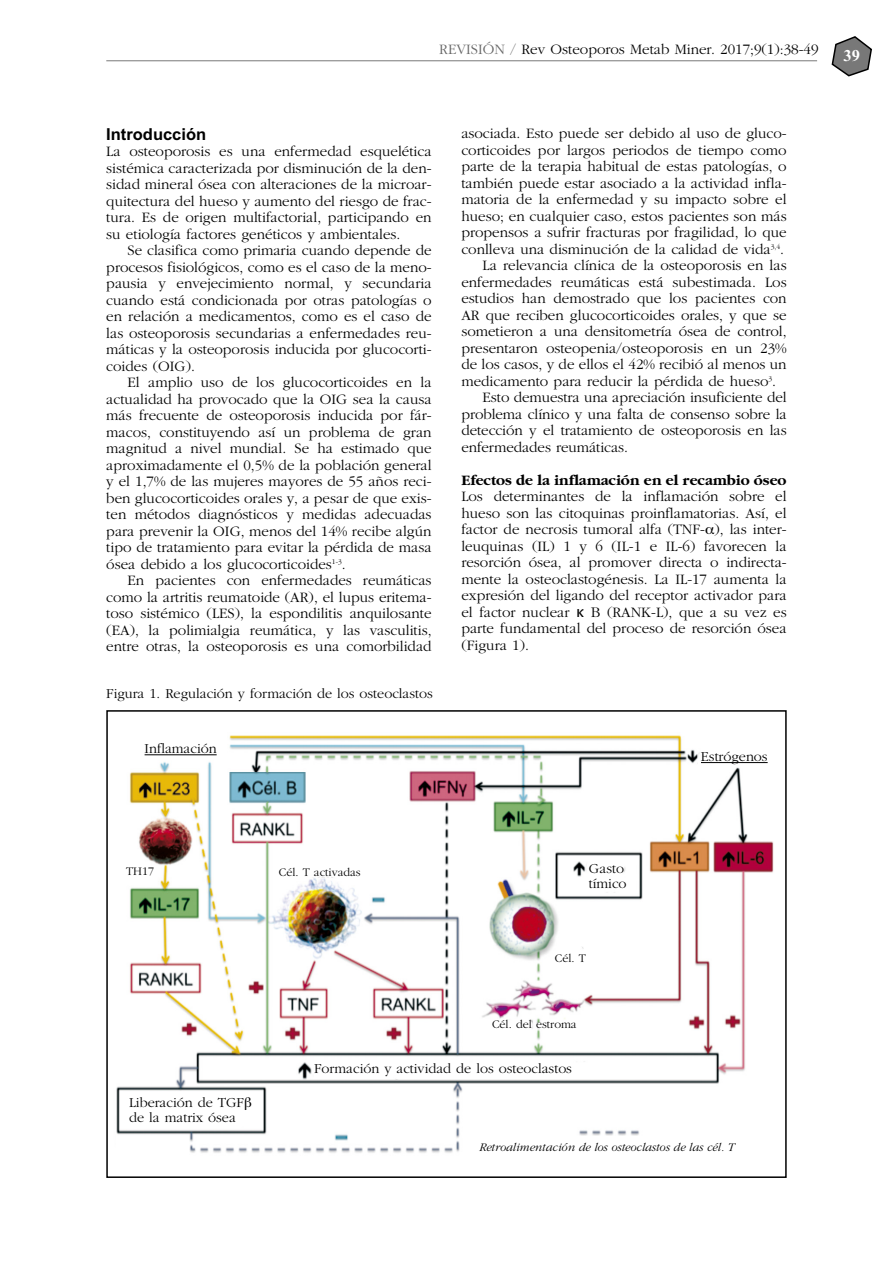
<style>
.page{position:relative;width:893px;height:1263px;background:#fff}
.page>*{position:absolute;margin:0;border:0;box-sizing:border-box;transform-origin:0 0}
.t1{font:700 16.5px "Arial";color:#000}
.t2{font:700 16.5px "Times New Roman";color:#fff}
.t3{font:300 15px/16.5px "Garamond";color:#000;text-align:justify}
.t4{font:700 15px "Garamond";color:#000}
.t5{font:300 14.25px/15px "Garamond";color:#000}
.t6{font:italic 300 12px "Garamond";color:#000}
.t7{font:300 12px "Garamond";color:#000}
.s1{color:#666}
.s2{font-family:"Lucida Grande";font-weight:400}
</style>
<div class="page">
<svg style="left:832px;top:36px;width:40px;height:40px"></svg>
<hr style="left:106px;top:60px;width:711px;height:1px;background:#787878">
<img style="left:116px;top:735px;width:658px;height:418px">
<div style="left:106px;top:710px;width:681px;height:468px;border:2px solid #000"></div>
<hr style="left:145px;top:754px;width:72px;height:1px;background:#000">
<hr style="left:701px;top:762px;width:67px;height:1px;background:#000">
<img style="left:229px;top:773px;width:77px;height:30px">
<svg style="left:245px;top:1097px;width:6px;height:13px"></svg>
<p class="t3" style="left:439px;top:42px;width:381px"><span class="s1">REVISIÓN /</span> Rev Osteoporos Metab Miner. 2017;9(1):38-49</p>
<p class="t2" style="left:844px;top:46px;width:18px">39</p>
<p class="t1" style="left:106px;top:128px;width:101px">Introducción</p>
<p class="t3" style="left:106px;top:144px;width:327px">La osteoporosis es una enfermedad esquelética sistémica caracterizada por disminución de la den&shy;sidad mineral ósea con alteraciones de la microar&shy;quitectura del hueso y aumento del riesgo de frac&shy;tura. Es de origen multifactorial, participando en su etiología factores genéticos y ambientales.</p>
<p class="t3" style="left:106px;top:243px;width:327px;text-indent:21px">Se clasifica como primaria cuando depende de procesos fisiológicos, como es el caso de la meno&shy;pausia y envejecimiento normal, y secundaria cuando está condicionada por otras patologías o en relación a medicamentos, como es el caso de las osteoporosis secundarias a enfermedades reu&shy;máticas y la osteoporosis inducida por glucocorti&shy;coides (OIG).</p>
<p class="t3" style="left:106px;top:375px;width:327px;text-indent:21px">El amplio uso de los glucocorticoides en la actualidad ha provocado que la OIG sea la causa más frecuente de osteoporosis inducida por fár&shy;macos, constituyendo así un problema de gran magnitud a nivel mundial. Se ha estimado que aproximadamente el 0,5% de la población general y el 1,7% de las mujeres mayores de 55 años reci&shy;ben glucocorticoides orales y, a pesar de que exis&shy;ten métodos diagnósticos y medidas adecuadas para prevenir la OIG, menos del 14% recibe algún tipo de tratamiento para evitar la pérdida de masa ósea debido a los glucocorticoides<sup>1-3</sup>.</p>
<p class="t3" style="left:106px;top:573px;width:327px;text-indent:21px">En pacientes con enfermedades reumáticas como la artritis reumatoide (AR), el lupus eritema&shy;toso sistémico (LES), la espondilitis anquilosante (EA), la polimialgia reumática, y las vasculitis, entre otras, la osteoporosis es una comorbilidad</p>
<p class="t3" style="left:461px;top:126px;width:327px">asociada. Esto puede ser debido al uso de gluco-</p>
<p class="t3" style="left:461px;top:143px;width:327px">corticoides por largos periodos de tiempo como</p>
<p class="t3" style="left:461px;top:159px;width:327px">parte de la terapia habitual de estas patologías, o</p>
<p class="t3" style="left:461px;top:176px;width:327px">también puede estar asociado a la actividad infla-</p>
<p class="t3" style="left:461px;top:192px;width:327px">matoria de la enfermedad y su impacto sobre el</p>
<p class="t3" style="left:461px;top:209px;width:327px">hueso; en cualquier caso, estos pacientes son más</p>
<p class="t3" style="left:461px;top:225px;width:327px">propensos a sufrir fracturas por fragilidad, lo que</p>
<p class="t3" style="left:461px;top:242px;width:324px">conlleva una disminución de la calidad de vida<sup>3,4</sup>.</p>
<p class="t3" style="left:483px;top:258px;width:306px">La relevancia clínica de la osteoporosis en las</p>
<p class="t3" style="left:461px;top:275px;width:327px">enfermedades reumáticas está subestimada. Los</p>
<p class="t3" style="left:461px;top:291px;width:327px">estudios han demostrado que los pacientes con</p>
<p class="t3" style="left:461px;top:308px;width:327px">AR que reciben glucocorticoides orales, y que se</p>
<p class="t3" style="left:461px;top:324px;width:327px">sometieron a una densitometría ósea de control,</p>
<p class="t3" style="left:461px;top:341px;width:327px">presentaron osteopenia/osteoporosis en un 23%</p>
<p class="t3" style="left:461px;top:357px;width:327px">de los casos, y de ellos el 42% recibió al menos un</p>
<p class="t3" style="left:461px;top:374px;width:316px">medicamento para reducir la pérdida de hueso<sup>3</sup>.</p>
<p class="t3" style="left:483px;top:390px;width:305px">Esto demuestra una apreciación insuficiente del</p>
<p class="t3" style="left:461px;top:407px;width:327px">problema clínico y una falta de consenso sobre la</p>
<p class="t3" style="left:461px;top:423px;width:327px">detección y el tratamiento de osteoporosis en las</p>
<p class="t3" style="left:461px;top:440px;width:168px">enfermedades reumáticas.</p>
<p class="t4" style="left:461px;top:474px;width:327px">Efectos de la inflamación en el recambio óseo</p>
<p class="t3" style="left:461px;top:489px;width:327px">Los determinantes de la inflamación sobre el hueso son las citoquinas proinflamatorias. Así, el factor de necrosis tumoral alfa (TNF- ), las inter&shy;leuquinas (IL) 1 y 6 (IL-1 e IL-6) favorecen la resorción ósea, al promover directa o indirecta&shy;mente la osteoclastogénesis. La IL-17 aumenta la expresión del ligando del receptor activador para el factor nuclear <span class="s2">κ</span> B (RANK-L), que a su vez es parte fundamental del proceso de resorción ósea (Figura 1).</p>
<p class="t5" style="left:106px;top:687px;width:328px">Figura 1. Regulación y formación de los osteoclastos</p>
<p class="t5" style="left:145px;top:742px;width:74px">Inflamación</p>
<p class="t7" style="left:126px;top:867px;width:29px">TH17</p>
<p class="t7" style="left:279px;top:868px;width:83px">Cél. T activadas</p>
<p class="t5" style="left:589px;top:862px;width:39px">Gasto tímico</p>
<p class="t7" style="left:555px;top:954px;width:32px">Cél. T</p>
<p class="t7" style="left:492px;top:1020px;width:86px">Cél. del estroma</p>
<p class="t5" style="left:129px;top:1096px;width:116px">Liberación de TGF de la matrix ósea</p>
<p class="t5" style="left:314px;top:1062px;width:259px">Formación y actividad de los osteoclastos</p>
<p class="t5" style="left:701px;top:750px;width:68px">Estrógenos</p>
<p class="t6" style="left:479px;top:1143px;width:257px">Retroalimentación de los osteoclastos de las cél. T</p>
</div>
